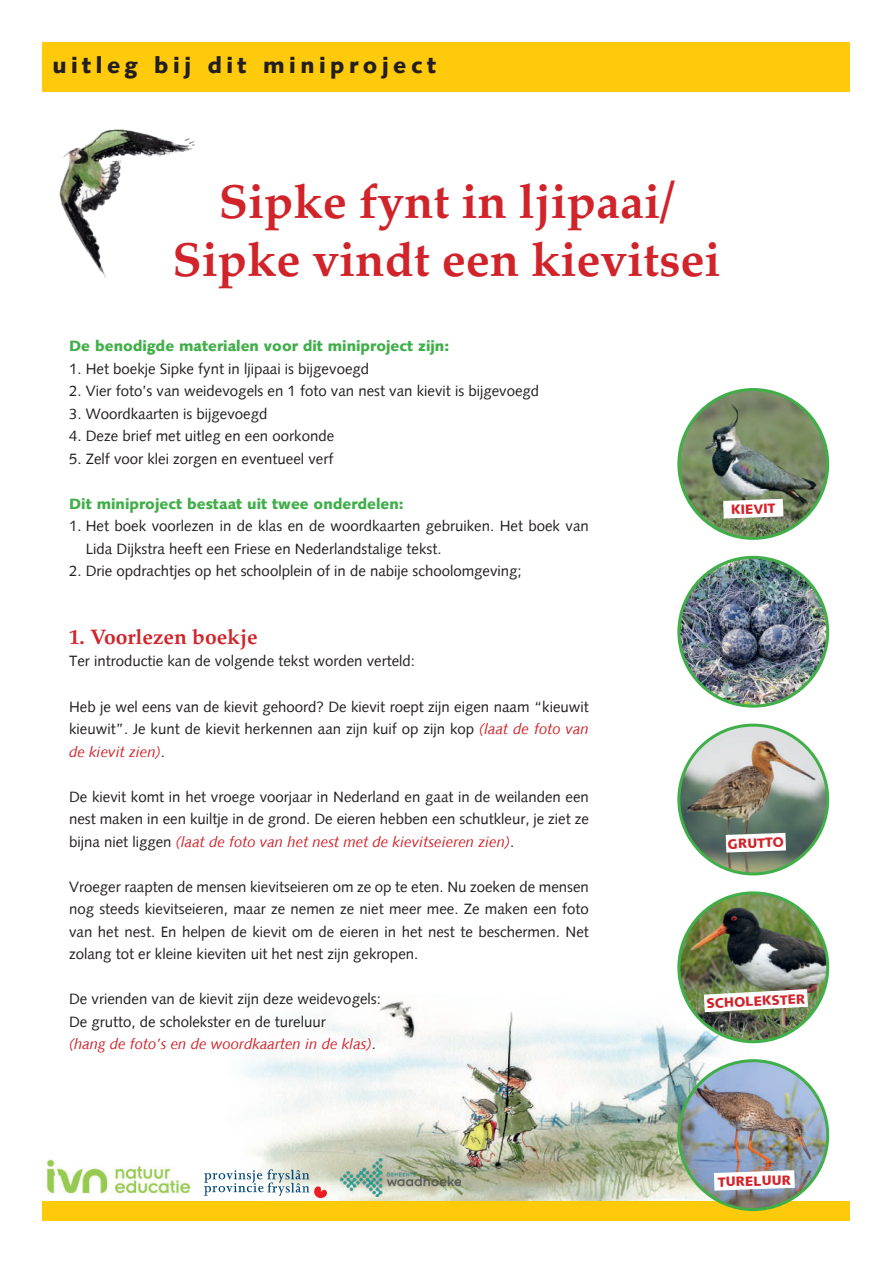
<style>
.page{position:relative;width:893px;height:1263px;background:#fff}
.page>*{position:absolute;margin:0;border:0;box-sizing:border-box;transform-origin:0 0}
.t1{font:700 48px/57.6px "Palatino";color:#d1232a;text-align:center}
.t2{font:900 22.5px "Syntax";letter-spacing:.2em;color:#231f20}
.t3{font:700 21px "Palatino";color:#d1232a}
.t4{font:15px/22.5px "Syntax";color:#231f20;text-align:justify}
.t5{font:900 15px "Syntax";color:#40ae49}
.t6{font:900 13.5px "Syntax";color:#d1232a}
.s1{font-style:italic;color:#d1232a}
</style>
<div class="page">
<img style="left:242px;top:994px;width:502px;height:206px">
<div style="left:43px;top:43px;width:807px;height:49px;background:#feca0a"></div>
<img style="left:59px;top:128px;width:136px;height:150px">
<img style="left:679px;top:389px;width:149px;height:149px;border-radius:74px">
<div style="left:677px;top:388px;width:152px;height:152px;border:3px solid #40ae49;border-radius:50%"></div>
<img style="left:679px;top:557px;width:149px;height:149px;border-radius:74px">
<div style="left:677px;top:556px;width:152px;height:152px;border:3px solid #40ae49;border-radius:50%"></div>
<img style="left:679px;top:725px;width:149px;height:149px;border-radius:74px">
<div style="left:677px;top:724px;width:152px;height:151px;border:3px solid #40ae49;border-radius:50%"></div>
<img style="left:679px;top:893px;width:149px;height:149px;border-radius:74px">
<div style="left:677px;top:891px;width:152px;height:152px;border:3px solid #40ae49;border-radius:50%"></div>
<svg style="left:723px;top:499px;width:60px;height:19px"></svg>
<svg style="left:726px;top:833px;width:60px;height:19px"></svg>
<svg style="left:704px;top:989px;width:104px;height:23px"></svg>
<div style="left:43px;top:1200px;width:807px;height:20px;background:#feca0a"></div>
<img style="left:679px;top:1061px;width:149px;height:148px;border-radius:74px">
<div style="left:677px;top:1059px;width:152px;height:152px;border:3px solid #40ae49;border-radius:50%"></div>
<svg style="left:714px;top:1170px;width:81px;height:20px"></svg>
<img style="left:47px;top:1159px;width:143px;height:35px">
<svg style="left:204px;top:1169px;width:123px;height:29px"></svg>
<img style="left:341px;top:1158px;width:119px;height:39px">
<h2 class="t2" style="left:52px;top:55px;width:385px">uitleg bij dit miniproject</h2>
<h1 class="t1" style="left:173px;top:172px;width:549px">Sipke fynt in ljipaai/<br>Sipke vindt een kievitsei</h1>
<p class="t5" style="left:69px;top:339px;width:382px">De benodigde materialen voor dit miniproject zijn:</p>
<p class="t4" style="left:69px;top:359px;width:302px">1. Het boekje Sipke fynt in ljipaai is bijgevoegd</p>
<p class="t4" style="left:69px;top:381px;width:472px">2. Vier foto’s van weidevogels en 1 foto van nest van kievit is bijgevoegd</p>
<p class="t4" style="left:69px;top:404px;width:200px">3. Woordkaarten is bijgevoegd</p>
<p class="t4" style="left:69px;top:426px;width:267px">4. Deze brief met uitleg en een oorkonde</p>
<p class="t4" style="left:69px;top:449px;width:266px">5. Zelf voor klei zorgen en eventueel verf</p>
<p class="t5" style="left:69px;top:497px;width:336px">Dit miniproject bestaat uit twee onderdelen:</p>
<p class="t4" style="left:86px;top:516px;width:505px;text-indent:-17px">1. Het boek voorlezen in de klas en de woordkaarten gebruiken. Het boek van<br>Lida Dijkstra heeft een Friese en Nederlandstalige tekst.</p>
<p class="t4" style="left:69px;top:561px;width:454px">2. Drie opdrachtjes op het schoolplein of in de nabije schoolomgeving;</p>
<p class="t6" style="left:731px;top:504px;width:46px;rotate:-2deg">KIEVIT</p>
<h3 class="t3" style="left:69px;top:619px;width:190px">1. Voorlezen boekje</h3>
<p class="t4" style="left:69px;top:651px;width:347px">Ter introductie kan de volgende tekst worden verteld:</p>
<p class="t4" style="left:69px;top:696px;width:521px">Heb je wel eens van de kievit gehoord? De kievit roept zijn eigen naam “kieuwit kieuwit”. Je kunt de kievit herkennen aan zijn kuif op zijn kop <span class="s1">(laat de foto van de kievit zien)</span>.</p>
<p class="t4" style="left:69px;top:786px;width:521px">De kievit komt in het vroege voorjaar in Nederland en gaat in de weilanden een nest maken in een kuiltje in de grond. De eieren hebben een schutkleur, je ziet ze bijna niet liggen <span class="s1">(laat de foto van het nest met de kievitseieren zien)</span>.</p>
<p class="t4" style="left:69px;top:876px;width:521px">Vroeger raapten de mensen kievitseieren om ze op te eten. Nu zoeken de mensen nog steeds kievitseieren, maar ze nemen ze niet meer mee. Ze maken een foto van het nest. En helpen de kievit om de eieren in het nest te beschermen. Net zolang tot er kleine kieviten uit het nest zijn gekropen.</p>
<p class="t4" style="left:69px;top:989px;width:313px;text-align:left">De vrienden van de kievit zijn deze weidevogels:<br>De grutto, de scholekster en de tureluur<br><span class="s1">(hang de foto’s en de woordkaarten in de klas)</span>.</p>
<p class="t6" style="left:727px;top:838px;width:58px;rotate:-2deg">GRUTTO</p>
<p class="t6" style="left:706px;top:997px;width:100px;rotate:-3deg">SCHOLEKSTER</p>
<p class="t6" style="left:718px;top:1176px;width:75px;rotate:-2deg">TURELUUR</p>
</div>
